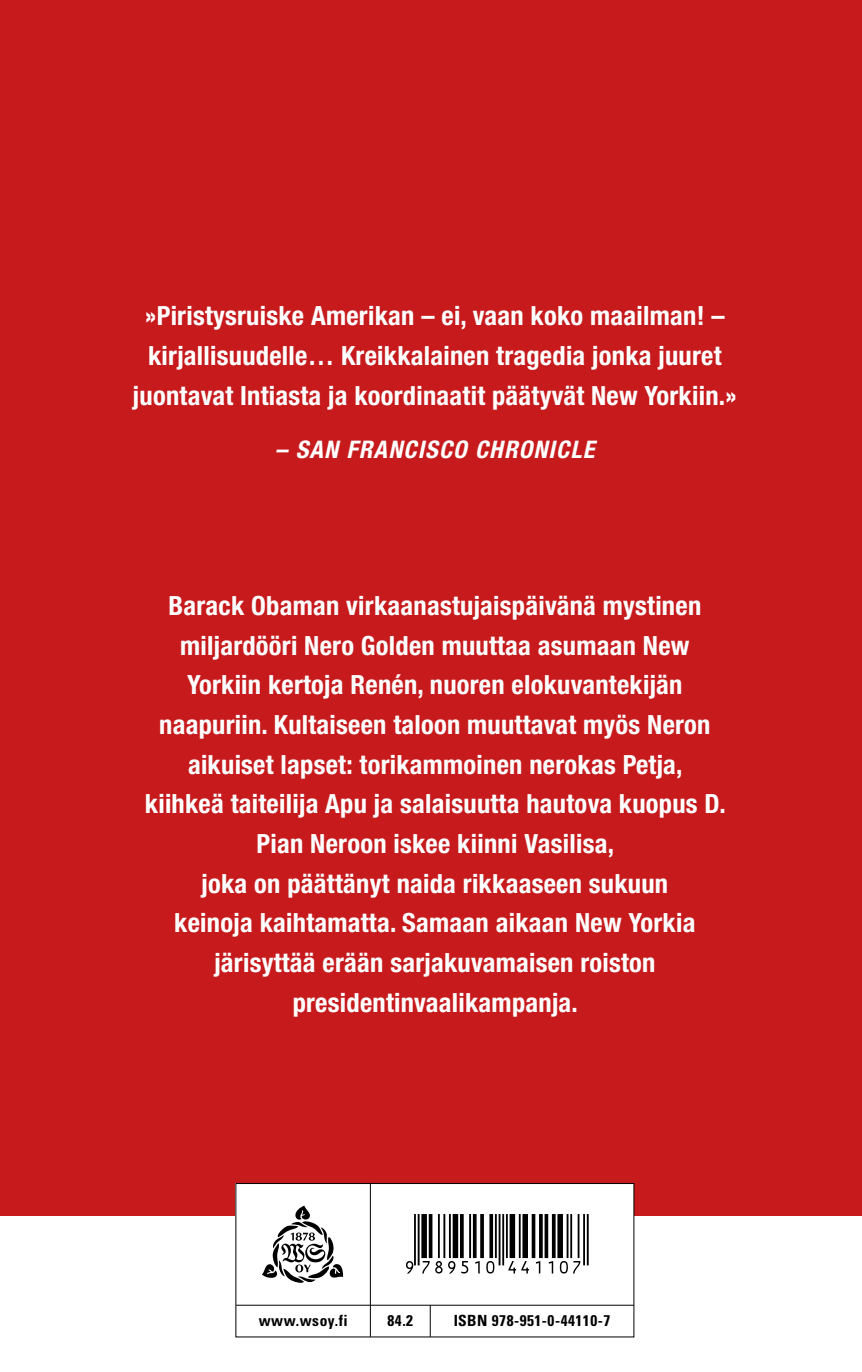
<style>
.page{position:relative;width:862px;height:1372px;background:#fff}
.page>*{position:absolute;margin:0;border:0;box-sizing:border-box;transform-origin:0 0}
.t1{font:58.73px "Viisas EAN Matala";color:#000}
.t2{font:700 condensed 26.55px/39.6px "Helvetica Neue LT Std";letter-spacing:.01em;color:#fff;text-align:center}
.t3{font:italic 700 condensed 24.3px "Helvetica Neue LT Std";letter-spacing:.05em;color:#fff}
.t4{font:24.3px "Arno Pro";color:#000}
.t5{font:700 condensed 15.53px "Univers LT Std";letter-spacing:.035em;color:#000}
</style>
<div class="page">
<div style="left:1px;top:0;width:860px;height:1371px;background:#c61a1c"></div>
<div style="left:1px;top:1216px;width:860px;height:155px;background:#fff"></div>
<div style="left:236px;top:1183px;width:397px;height:153px;background:#fff"></div>
<div style="left:235px;top:1183px;width:399px;height:154px;border:1px solid #000"></div>
<hr style="left:370px;top:1183px;width:1px;height:153px;background:#000">
<hr style="left:236px;top:1304px;width:397px;height:1px;background:#000">
<hr style="left:429px;top:1305px;width:1px;height:31px;background:#000">
<svg style="left:262px;top:1205px;width:81px;height:77px"></svg>
<p class="t2" style="left:133px;top:295px;width:605px">»Piristysruiske Amerikan – ei, vaan koko maailman! – kirjallisuudelle… Kreikkalainen tragedia jonka juuret juontavat Intiasta ja koordinaatit päätyvät New Yorkiin.»</p>
<p class="t3" style="left:275px;top:434px;width:320px">– SAN FRANCISCO CHRONICLE</p>
<p class="t2" style="left:145px;top:585px;width:582px">Barack Obaman virkaanastujaispäivänä mystinen miljardööri Nero Golden muuttaa asumaan New Yorkiin kertoja Renén, nuoren elokuvantekijän naapuriin. Kultaiseen taloon muuttavat myös Neron aikuiset lapset: torikammoinen nerokas Petja,<br>kiihkeä taiteilija Apu ja salaisuutta hautova kuopus D.<br>Pian Neroon iskee kiinni Vasilisa,<br>joka on päättänyt naida rikkaaseen sukuun<br>keinoja kaihtamatta. Samaan aikaan New Yorkia järisyttää erään sarjakuvamaisen roiston presidentinvaalikampanja.</p>
<h1 class="t1" style="left:401px;top:1213px;width:189px">*9789510441107*</h1>
<p class="t4" style="left:430px;top:1234px;width:22px">25</p>
<p class="t5" style="left:258px;top:1310px;width:91px">www.wsoy.fi</p>
<p class="t5" style="left:387px;top:1310px;width:27px">84.2</p>
<p class="t5" style="left:453px;top:1310px;width:158px">ISBN 978-951-0-44110-7</p>
</div>
